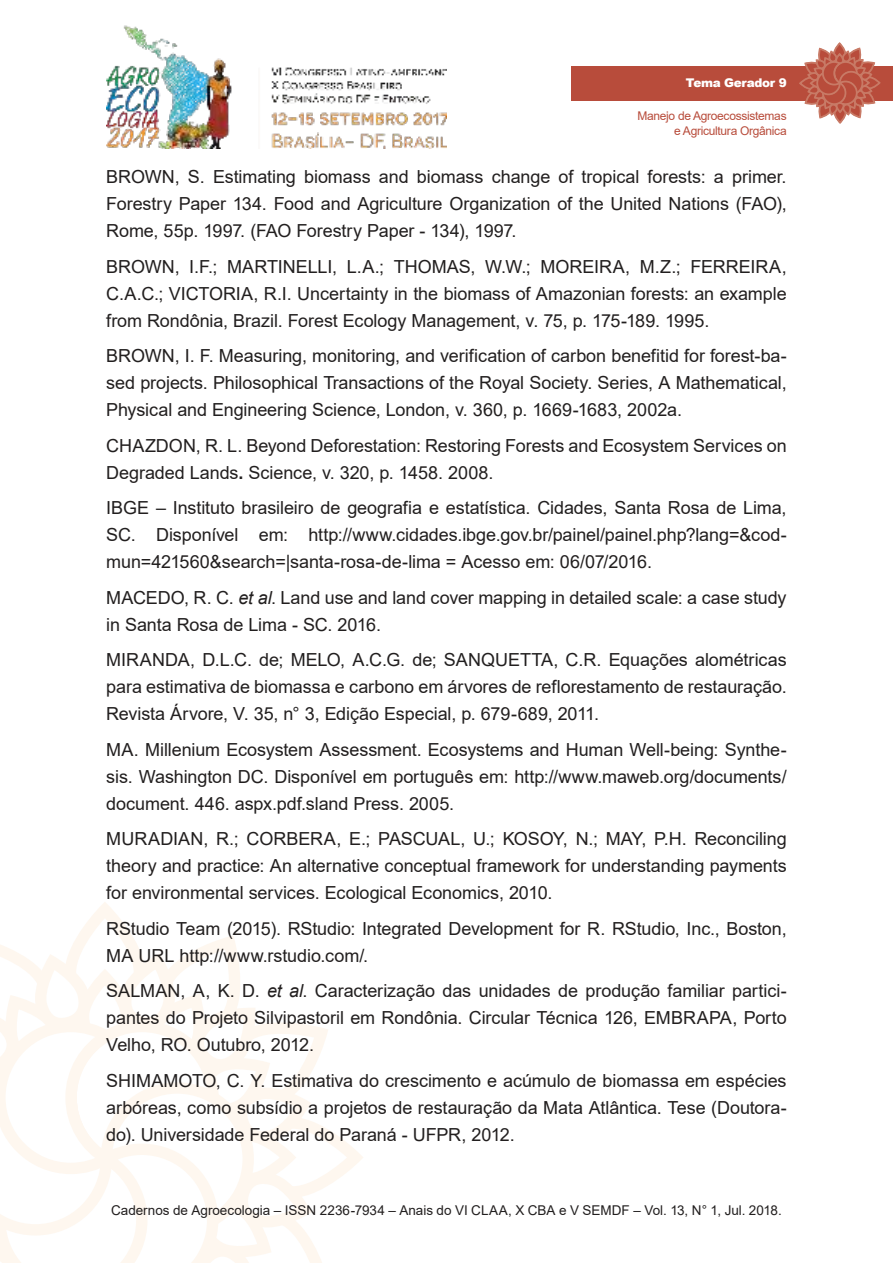
<style>
.page{position:relative;width:893px;height:1263px;background:#fff}
.page>*{position:absolute;margin:0;border:0;box-sizing:border-box;transform-origin:0 0}
.t1{font:18px/27px "Arial";letter-spacing:-.005em;color:#221f1f;text-align:justify}
.t2{font:13.5px "Arial";color:#221f1f}
.t3{font:12px/14.4px "Arial";letter-spacing:-.025em;color:#b84c3b;text-align:right}
.t4{font:900 12px "Arial";letter-spacing:-.025em;color:#fff}
.s1{font-weight:700}
.s2{font-style:italic}
</style>
<div class="page">
<img style="left:106px;top:25px;width:340px;height:124px">
<svg style="left:0;top:910px;width:363px;height:353px"></svg>
<div style="left:571px;top:66px;width:322px;height:34px;background:#b84c3b"></div>
<svg style="left:798px;top:43px;width:83px;height:81px"></svg>
<p class="t4" style="left:686px;top:76px;width:102px">Tema Gerador 9</p>
<p class="t3" style="left:637px;top:110px;width:151px">Manejo de Agroecossistemas e Agricultura Orgânica</p>
<p class="t1" style="left:106px;top:165px;width:682px">BROWN, S. Estimating biomass and biomass change of tropical forests: a primer.<br>Forestry Paper 134. Food and Agriculture Organization of the United Nations (FAO), Rome, 55p. 1997. (FAO Forestry Paper - 134), 1997.</p>
<p class="t1" style="left:106px;top:255px;width:682px">BROWN, I.F.; MARTINELLI, L.A.; THOMAS, W.W.; MOREIRA, M.Z.; FERREIRA, C.A.C.; VICTORIA, R.I. Uncertainty in the biomass of Amazonian forests: an example from Rondônia, Brazil. Forest Ecology Management, v. 75, p. 175-189. 1995.</p>
<p class="t1" style="left:106px;top:344px;width:682px">BROWN, I. F. Measuring, monitoring, and verification of carbon benefitid for forest-ba&shy;sed projects. Philosophical Transactions of the Royal Society. Series, A Mathematical, Physical and Engineering Science, London, v. 360, p. 1669-1683, 2002a.</p>
<p class="t1" style="left:106px;top:434px;width:682px">CHAZDON, R. L. Beyond Deforestation: Restoring Forests and Ecosystem Services on<br>Degraded Lands<span class="s1">.</span> Science, v. 320, p. 1458. 2008.</p>
<p class="t1" style="left:106px;top:496px;width:682px">IBGE – Instituto brasileiro de geografia e estatística. Cidades, Santa Rosa de Lima, SC. Disponível em: http://www.cidades.ibge.gov.br/painel/painel.php?lang=&amp;cod&shy;mun=421560&amp;search=|santa-rosa-de-lima = Acesso em: 06/07/2016.</p>
<p class="t1" style="left:106px;top:586px;width:682px">MACEDO, R. C. <span class="s2">et al</span>. Land use and land cover mapping in detailed scale: a case study in Santa Rosa de Lima - SC. 2016.</p>
<p class="t1" style="left:106px;top:648px;width:682px">MIRANDA, D.L.C. de; MELO, A.C.G. de; SANQUETTA, C.R. Equações alométricas para estimativa de biomassa e carbono em árvores de reflorestamento de restauração.<br>Revista Árvore, V. 35, n° 3, Edição Especial, p. 679-689, 2011.</p>
<p class="t1" style="left:106px;top:738px;width:682px">MA. Millenium Ecosystem Assessment. Ecosystems and Human Well-being: Synthe&shy;sis. Washington DC. Disponível em português em: http://www.maweb.org/documents/ document. 446. aspx.pdf.sland Press. 2005.</p>
<p class="t1" style="left:106px;top:827px;width:682px">MURADIAN, R.; CORBERA, E.; PASCUAL, U.; KOSOY, N.; MAY, P.H. Reconciling theory and practice: An alternative conceptual framework for understanding payments for environmental services. Ecological Economics, 2010.</p>
<p class="t1" style="left:106px;top:917px;width:682px">RStudio Team (2015). RStudio: Integrated Development for R. RStudio, Inc., Boston,<br>MA URL http://www.rstudio.com/.</p>
<p class="t1" style="left:106px;top:979px;width:682px">SALMAN, A, K. D. <span class="s2">et al</span>. Caracterização das unidades de produção familiar partici&shy;pantes do Projeto Silvipastoril em Rondônia. Circular Técnica 126, EMBRAPA, Porto Velho, RO. Outubro, 2012.</p>
<p class="t1" style="left:106px;top:1069px;width:682px">SHIMAMOTO, C. Y. Estimativa do crescimento e acúmulo de biomassa em espécies arbóreas, como subsídio a projetos de restauração da Mata Atlântica. Tese (Doutora&shy;do). Universidade Federal do Paraná - UFPR, 2012.</p>
<p class="t2" style="left:111px;top:1205px;width:672px">Cadernos de Agroecologia – ISSN 2236-7934 – Anais do VI CLAA, X CBA e V SEMDF – Vol. 13, N° 1, Jul. 2018.</p>
</div>
